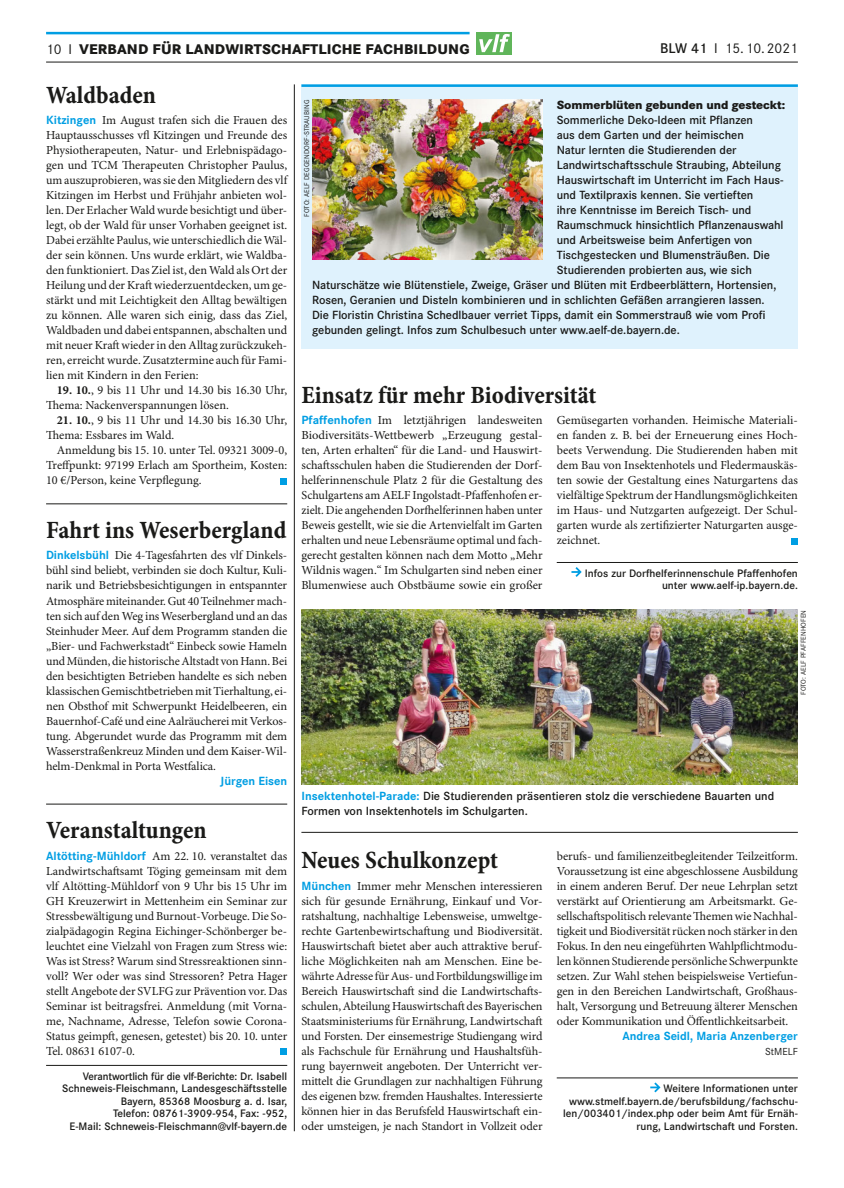
<style>
.page{position:relative;width:844px;height:1188px;background:#fff}
.page>*{position:absolute;margin:0;border:0;box-sizing:border-box;transform-origin:0 0}
.t1{font:25px "Minion Pro Bold Cn Capt";color:#1a1a18}
.t2{font:800 13.75px "Corporate S";letter-spacing:.01em;color:#1a1a18}
.t3{font:13.75px "Corporate S";color:#1a1a18}
.t4{font:12.25px/15px "Minion Pro";letter-spacing:-.005em;color:#1a1a18;text-align:justify}
.t5{font:500 11.62px/15px "Corporate S";letter-spacing:-.005em;color:#1a1a18}
.t6{font:700 11.62px "Corporate S";letter-spacing:-.005em;color:#009ee3}
.t7{font:800 11.62px "Corporate S";letter-spacing:-.005em;color:#1a1a18}
.t8{font:500 10.62px/12.5px "Corporate S";color:#1a1a18;text-align:right}
.t9{font:10px "Corporate S";color:#1a1a18}
.t10{font:6.88px "Corporate S";letter-spacing:.01em;color:#1a1a18}
.s1{font-weight:400}
.s2{font-weight:500}
.s3{font-family:"Corporate S";font-weight:700;font-size:11.62px;color:#009ee3}
.s4{font-weight:700}
.s5{font-weight:700;color:#009ee3}
</style>
<div class="page">
<hr style="left:46px;top:32px;width:423px;height:2px;background:#009ee3">
<hr style="left:46px;top:62px;width:751px;height:1px;background:#1a1a18">
<div style="left:476px;top:32px;width:36px;height:22px;background:#60b55a"></div>
<svg style="left:479px;top:34px;width:31px;height:18px"></svg>
<hr style="left:46px;top:1064px;width:241px;height:1px;background:#1a1a18">
<div style="left:280px;top:1047px;width:7px;height:7px;background:#009ee3"></div>
<div style="left:280px;top:477px;width:7px;height:7px;background:#009ee3"></div>
<hr style="left:556px;top:1077px;width:241px;height:1px;background:#1a1a18">
<svg style="left:650px;top:1082px;width:10px;height:10px"></svg>
<div style="left:791px;top:537px;width:6px;height:7px;background:#009ee3"></div>
<hr style="left:556px;top:562px;width:241px;height:1px;background:#1a1a18">
<svg style="left:571px;top:567px;width:10px;height:10px"></svg>
<img style="left:301px;top:609px;width:496px;height:175px">
<div style="left:301px;top:84px;width:496px;height:265px;background:#dff2fd"></div>
<hr style="left:301px;top:84px;width:496px;height:3px;background:#009ee3">
<img style="left:312px;top:99px;width:230px;height:160px">
<hr style="left:301px;top:831px;width:496px;height:1px;background:#1a1a18">
<hr style="left:294px;top:84px;width:1px;height:1046px;background:#1a1a18">
<hr style="left:46px;top:503px;width:241px;height:1px;background:#1a1a18">
<hr style="left:46px;top:803px;width:241px;height:1px;background:#1a1a18">
<p class="t2" style="left:46px;top:40px;width:425px"><span class="s1">10 I</span> VERBAND FÜR LANDWIRTSCHAFTLICHE FACHBILDUNG</p>
<p class="t3" style="left:660px;top:40px;width:139px"><span class="s2">BLW 41</span> I 15.10.2021</p>
<h1 class="t1" style="left:46px;top:80px;width:111px">Waldbaden</h1>
<p class="t4" style="left:46px;top:113px;width:242px"><span class="s3">Kitzingen</span> Im August trafen sich die Frauen des Hauptausschusses vfl Kitzingen und Freunde des Physiotherapeuten, Natur- und Erlebnispädago&shy;gen und TCM Therapeuten Christopher Paulus, um auszuprobieren, was sie den Mitgliedern des vlf Kitzingen im Herbst und Frühjahr anbieten wol&shy;len. Der Erlacher Wald wurde besichtigt und über&shy;legt, ob der Wald für unser Vorhaben geeignet ist.<br>Dabei erzählte Paulus, wie unterschiedlich die Wäl&shy;der sein können. Uns wurde erklärt, wie Waldba&shy;den funktioniert. Das Ziel ist, den Wald als Ort der Heilung und der Kraft wiederzuentdecken, um ge&shy;stärkt und mit Leichtigkeit den Alltag bewältigen zu können. Alle waren sich einig, dass das Ziel, Waldbaden und dabei entspannen, abschalten und mit neuer Kraft wieder in den Alltag zurückzukeh&shy;ren, erreicht wurde. Zusatztermine auch für Fami&shy;lien mit Kindern in den Ferien:</p>
<p class="t4" style="left:46px;top:383px;width:242px;text-indent:11px"><span class="s4">19. 10.</span>, 9 bis 11 Uhr und 14.30 bis 16.30 Uhr,<br>Thema: Nackenverspannungen lösen.</p>
<p class="t4" style="left:46px;top:413px;width:242px;text-indent:11px"><span class="s4">21. 10.</span>, 9 bis 11 Uhr und 14.30 bis 16.30 Uhr,<br>Thema: Essbares im Wald.</p>
<p class="t4" style="left:46px;top:443px;width:242px;text-indent:11px">Anmeldung bis 15. 10. unter Tel. 09321 3009-0, Treffpunkt: 97199 Erlach am Sportheim, Kosten:<br>10 €/Person, keine Verpflegung.</p>
<h1 class="t1" style="left:46px;top:515px;width:242px">Fahrt ins Weserbergland</h1>
<p class="t4" style="left:46px;top:548px;width:242px"><span class="s3">Dinkelsbühl</span> Die 4-Tagesfahrten des vlf Dinkels&shy;bühl sind beliebt, verbinden sie doch Kultur, Kuli&shy;narik und Betriebsbesichtigungen in entspannter Atmosphäre miteinander. Gut 40 Teilnehmer mach&shy;ten sich auf den Weg ins Weserbergland und an das Steinhuder Meer. Auf dem Programm standen die „Bier- und Fachwerkstadt“ Einbeck sowie Hameln und Münden, die historische Altstadt von Hann. Bei den besichtigten Betrieben handelte es sich neben klassischen Gemischtbetrieben mit Tierhaltung, ei&shy;nen Obsthof mit Schwerpunkt Heidelbeeren, ein Bauernhof-Café und eine Aalräucherei mit Verkos&shy;tung. Abgerundet wurde das Programm mit dem Wasserstraßenkreuz Minden und dem Kaiser-Wil&shy;helm-Denkmal in Porta Westfalica.</p>
<p class="t6" style="left:220px;top:773px;width:68px">Jürgen Eisen</p>
<h1 class="t1" style="left:46px;top:815px;width:162px">Veranstaltungen</h1>
<p class="t4" style="left:46px;top:848px;width:242px"><span class="s3">Altötting-Mühldorf</span> Am 22. 10. veranstaltet das Landwirtschaftsamt Töging gemeinsam mit dem vlf Altötting-Mühldorf von 9 Uhr bis 15 Uhr im GH Kreuzerwirt in Mettenheim ein Seminar zur Stressbewältigung und Burnout-Vorbeuge. Die So&shy;zialpädagogin Regina Eichinger-Schönberger be&shy;leuchtet eine Vielzahl von Fragen zum Stress wie:<br>Was ist Stress? Warum sind Stressreaktionen sinn&shy;voll? Wer oder was sind Stressoren? Petra Hager stellt Angebote der SVLFG zur Prävention vor. Das Seminar ist beitragsfrei. Anmeldung (mit Vorna&shy;me, Nachname, Adresse, Telefon sowie Corona-Status geimpft, genesen, getestet) bis 20. 10. unter Tel. 08631 6107-0.</p>
<p class="t8" style="left:62px;top:1069px;width:226px">Verantwortlich für die vlf-Berichte: Dr. Isabell Schneweis-Fleischmann, Landesgeschäftsstelle Bayern, 85368 Moosburg a. d. Isar,<br>Telefon: 08761-3909-954, Fax: -952,<br>E-Mail: Schneweis-Fleischmann@vlf-bayern.de</p>
<p class="t10" style="left:303px;top:217px;width:118px;rotate:-90deg">FOTO: AELF DEGGENDORF-STRAUBING</p>
<p class="t7" style="left:556px;top:97px;width:230px">Sommerblüten gebunden und gesteckt:</p>
<p class="t5" style="left:556px;top:113px;width:198px">Sommerliche Deko-Ideen mit Pflanzen</p>
<p class="t5" style="left:556px;top:128px;width:188px">aus dem Garten und der heimischen</p>
<p class="t5" style="left:556px;top:143px;width:181px">Natur lernten die Studierenden der</p>
<p class="t5" style="left:556px;top:158px;width:225px">Landwirtschaftsschule Straubing, Abteilung</p>
<p class="t5" style="left:556px;top:173px;width:228px">Hauswirtschaft im Unterricht im Fach Haus-</p>
<p class="t5" style="left:556px;top:188px;width:198px">und Textilpraxis kennen. Sie vertieften</p>
<p class="t5" style="left:556px;top:203px;width:196px">ihre Kenntnisse im Bereich Tisch- und</p>
<p class="t5" style="left:556px;top:218px;width:228px">Raumschmuck hinsichtlich Pflanzenauswahl</p>
<p class="t5" style="left:556px;top:233px;width:197px">und Arbeitsweise beim Anfertigen von</p>
<p class="t5" style="left:556px;top:248px;width:215px">Tischgestecken und Blumensträußen. Die</p>
<p class="t5" style="left:556px;top:263px;width:197px">Studierenden probierten aus, wie sich</p>
<p class="t5" style="left:312px;top:278px;width:465px">Naturschätze wie Blütenstiele, Zweige, Gräser und Blüten mit Erdbeerblättern, Hortensien,</p>
<p class="t5" style="left:312px;top:293px;width:454px">Rosen, Geranien und Disteln kombinieren und in schlichten Gefäßen arrangieren lassen.</p>
<p class="t5" style="left:312px;top:308px;width:455px">Die Floristin Christina Schedlbauer verriet Tipps, damit ein Sommerstrauß wie vom Profi</p>
<p class="t5" style="left:312px;top:323px;width:369px">gebunden gelingt. Infos zum Schulbesuch unter www.aelf-de.bayern.de.</p>
<h1 class="t1" style="left:301px;top:380px;width:296px">Einsatz für mehr Biodiversität</h1>
<p class="t4" style="left:301px;top:413px;width:242px"><span class="s3">Pfaffenhofen</span> Im letztjährigen landesweiten Biodiversitäts-Wettbewerb „Erzeugung gestal&shy;ten, Arten erhalten“ für die Land- und Hauswirt&shy;schaftsschulen haben die Studierenden der Dorf&shy;helferinnenschule Platz 2 für die Gestaltung des Schulgartens am AELF Ingolstadt-Pfaffenhofen er&shy;zielt. Die angehenden Dorfhelferinnen haben unter Beweis gestellt, wie sie die Artenvielfalt im Garten erhalten und neue Lebensräume optimal und fach&shy;gerecht gestalten können nach dem Motto „Mehr Wildnis wagen.“ Im Schulgarten sind neben einer Blumenwiese auch Obstbäume sowie ein großer</p>
<p class="t4" style="left:556px;top:413px;width:242px">Gemüsegarten vorhanden. Heimische Materiali&shy;en fanden z. B. bei der Erneuerung eines Hoch&shy;beets Verwendung. Die Studierenden haben mit dem Bau von Insektenhotels und Fledermauskäs&shy;ten sowie der Gestaltung eines Naturgartens das vielfältige Spektrum der Handlungsmöglichkeiten im Haus- und Nutzgarten aufgezeigt. Der Schul&shy;garten wurde als zertifizierter Naturgarten ausge&shy;zeichnet.</p>
<p class="t8" style="left:584px;top:567px;width:214px">Infos zur Dorfhelferinnenschule Pfaffenhofen unter www.aelf-ip.bayern.de.</p>
<p class="t10" style="left:799px;top:694px;width:86px;rotate:-90deg">FOTO: AELF PFAFFENHOFEN</p>
<p class="t5" style="left:301px;top:788px;width:474px"><span class="s5">Insektenhotel-Parade:</span> Die Studierenden präsentieren stolz die verschiedene Bauarten und<br>Formen von Insektenhotels im Schulgarten.</p>
<h1 class="t1" style="left:301px;top:845px;width:198px">Neues Schulkonzept</h1>
<p class="t4" style="left:301px;top:878px;width:242px"><span class="s3">München</span> Immer mehr Menschen interessieren sich für gesunde Ernährung, Einkauf und Vor&shy;ratshaltung, nachhaltige Lebensweise, umweltge&shy;rechte Gartenbewirtschaftung und Biodiversität.<br>Hauswirtschaft bietet aber auch attraktive beruf&shy;liche Möglichkeiten nah am Menschen. Eine be&shy;währte Adresse für Aus- und Fortbildungswillige im Bereich Hauswirtschaft sind die Landwirtschafts&shy;schulen, Abteilung Hauswirtschaft des Bayerischen Staatsministeriums für Ernährung, Landwirtschaft und Forsten. Der einsemestrige Studiengang wird als Fachschule für Ernährung und Haushaltsfüh&shy;rung bayernweit angeboten. Der Unterricht ver&shy;mittelt die Grundlagen zur nachhaltigen Führung des eigenen bzw. fremden Haushaltes. Interessierte können hier in das Berufsfeld Hauswirtschaft ein&shy;oder umsteigen, je nach Standort in Vollzeit oder</p>
<p class="t4" style="left:556px;top:848px;width:242px">berufs- und familienzeitbegleitender Teilzeitform.<br>Voraussetzung ist eine abgeschlossene Ausbildung in einem anderen Beruf. Der neue Lehrplan setzt verstärkt auf Orientierung am Arbeitsmarkt. Ge&shy;sellschaftspolitisch relevante Themen wie Nachhal&shy;tigkeit und Biodiversität rücken noch stärker in den Fokus. In den neu eingeführten Wahlpflichtmodu&shy;len können Studierende persönliche Schwerpunkte setzen. Zur Wahl stehen beispielsweise Vertiefun&shy;gen in den Bereichen Landwirtschaft, Großhaus&shy;halt, Versorgung und Betreuung älterer Menschen oder Kommunikation und Öffentlichkeitsarbeit.</p>
<p class="t6" style="left:622px;top:1028px;width:177px">Andrea Seidl, Maria Anzenberger</p>
<p class="t9" style="left:764px;top:1045px;width:34px">StMELF</p>
<p class="t8" style="left:563px;top:1082px;width:236px">Weitere Informationen unter www.stmelf.bayern.de/berufsbildung/fachschu&shy;len/003401/index.php oder beim Amt für Ernäh&shy;rung, Landwirtschaft und Forsten.</p>
</div>
